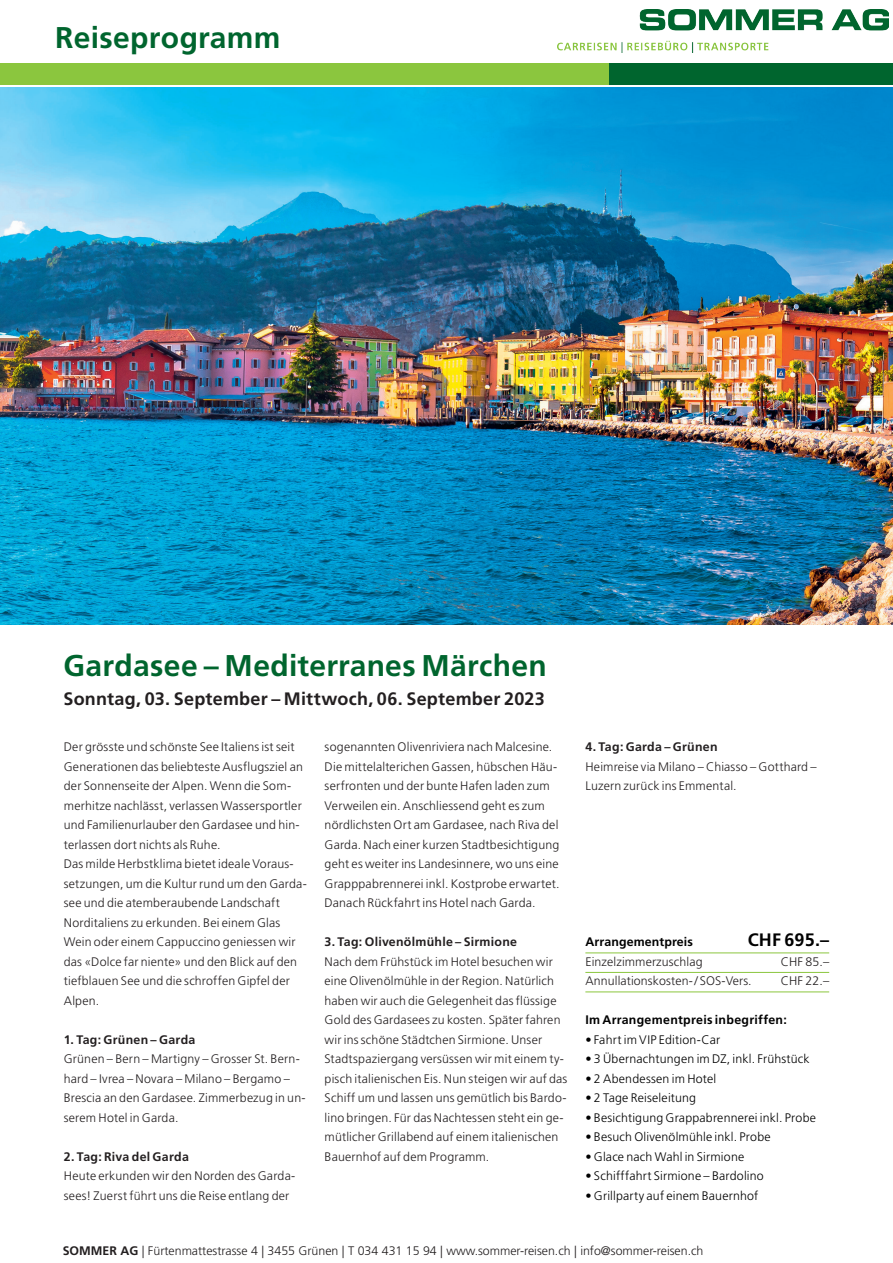
<style>
.page{position:relative;width:893px;height:1263px;background:#fff}
.page>*{position:absolute;margin:0;border:0;box-sizing:border-box;transform-origin:0 0}
.t1{font:700 30px "Frutiger LT Pro";letter-spacing:.01em;color:#00652e}
.t2{font:700 18px "Frutiger LT Pro";letter-spacing:.015em;color:#231f20}
.t3{font:700 18px "Frutiger LT Pro";letter-spacing:.01em;color:#000}
.t4{font:300 12.3px/19.5px "Frutiger LT Pro";letter-spacing:.015em;color:#231f20}
.t5{font:300 12.3px "Frutiger LT Pro";letter-spacing:.015em;color:#000}
.t6{font:700 12.3px "Frutiger LT Pro";letter-spacing:.02em;color:#231f20}
.t7{font:700 12.3px "Frutiger LT Pro";letter-spacing:.02em;color:#000}
.s1{font-weight:700}
</style>
<div class="page">
<img style="left:0;top:87px;width:893px;height:537px">
<div style="left:0;top:64px;width:609px;height:21px;background:#8bc63e"></div>
<div style="left:609px;top:64px;width:284px;height:21px;background:#00652e"></div>
<img style="left:558px;top:10px;width:331px;height:42px">
<hr style="left:585px;top:953px;width:244px;height:1px;background:#8bc63e">
<hr style="left:585px;top:972px;width:244px;height:1px;background:#8bc63e">
<hr style="left:585px;top:992px;width:244px;height:1px;background:#8bc63e">
<h1 class="t1" style="left:55px;top:20px;width:227px">Reiseprogramm</h1>
<h1 class="t1" style="left:63px;top:648px;width:485px">Gardasee – Mediterranes Märchen</h1>
<h2 class="t2" style="left:63px;top:688px;width:483px">Sonntag, 03. September – Mittwoch, 06. September 2023</h2>
<p class="t4" style="left:64px;top:737px;width:245px">Der grösste und schönste See Italiens ist seit Generationen das beliebteste Ausflugsziel an der Sonnenseite der Alpen. Wenn die Som&shy;merhitze nachlässt, verlassen Wassersportler und Familienurlauber den Gardasee und hin&shy;terlassen dort nichts als Ruhe.<br>Das milde Herbstklima bietet ideale Voraus&shy;setzungen, um die Kultur rund um den Garda&shy;see und die atemberaubende Landschaft Norditaliens zu erkunden. Bei einem Glas Wein oder einem Cappuccino geniessen wir das «Dolce far niente» und den Blick auf den tiefblauen See und die schroffen Gipfel der Alpen.</p>
<p class="t6" style="left:64px;top:1032px;width:133px">1. Tag: Grünen – Garda</p>
<p class="t4" style="left:64px;top:1049px;width:243px">Grünen – Bern – Martigny – Grosser St. Bern&shy;hard – Ivrea – Novara – Milano – Bergamo – Brescia an den Gardasee. Zimmerbezug in un&shy;serem Hotel in Garda.</p>
<p class="t6" style="left:64px;top:1149px;width:127px">2. Tag: Riva del Garda</p>
<p class="t4" style="left:64px;top:1166px;width:233px">Heute erkunden wir den Norden des Garda&shy;sees! Zuerst führt uns die Reise entlang der</p>
<p class="t4" style="left:325px;top:737px;width:236px">sogenannten Olivenriviera nach Malcesine.<br>Die mittelalterichen Gassen, hübschen Häu&shy;serfronten und der bunte Hafen laden zum Verweilen ein. Anschliessend geht es zum nördlichsten Ort am Gardasee, nach Riva del Garda. Nach einer kurzen Stadtbesichtigung geht es weiter ins Landesinnere, wo uns eine Grapppabrennerei inkl. Kostprobe erwartet.<br>Danach Rückfahrt ins Hotel nach Garda.</p>
<p class="t6" style="left:325px;top:935px;width:194px">3. Tag: Olivenölmühle – Sirmione</p>
<p class="t4" style="left:325px;top:952px;width:244px">Nach dem Frühstück im Hotel besuchen wir eine Olivenölmühle in der Region. Natürlich haben wir auch die Gelegenheit das flüssige Gold des Gardasees zu kosten. Später fahren wir ins schöne Städtchen Sirmione. Unser Stadtspaziergang versüssen wir mit einem ty&shy;pisch italienischen Eis. Nun steigen wir auf das Schiff um und lassen uns gemütlich bis Bardo&shy;lino bringen. Für das Nachtessen steht ein ge&shy;mütlicher Grillabend auf einem italienischen Bauernhof auf dem Programm.</p>
<p class="t6" style="left:585px;top:740px;width:134px">4. Tag: Garda – Grünen</p>
<p class="t4" style="left:585px;top:757px;width:233px">Heimreise via Milano – Chiasso – Gotthard –<br>Luzern zurück ins Emmental.</p>
<p class="t7" style="left:585px;top:935px;width:109px">Arrangementpreis</p>
<h2 class="t3" style="left:748px;top:929px;width:83px">CHF 695.–</h2>
<p class="t4" style="left:585px;top:952px;width:119px">Einzelzimmerzuschlag</p>
<p class="t4" style="left:781px;top:952px;width:50px">CHF 85.–</p>
<p class="t4" style="left:585px;top:971px;width:168px">Annullationskosten-/ SOS-Vers.</p>
<p class="t4" style="left:781px;top:971px;width:50px">CHF 22.–</p>
<p class="t7" style="left:585px;top:1013px;width:203px">Im Arrangementpreis inbegriffen:</p>
<p class="t5" style="left:585px;top:1032px;width:136px">• Fahrt im VIP Edition-Car</p>
<p class="t5" style="left:585px;top:1052px;width:226px">• 3 Übernachtungen im DZ, inkl. Frühstück</p>
<p class="t5" style="left:585px;top:1071px;width:132px">• 2 Abendessen im Hotel</p>
<p class="t5" style="left:585px;top:1091px;width:112px">• 2 Tage Reiseleitung</p>
<p class="t5" style="left:585px;top:1110px;width:232px">• Besichtigung Grappabrennerei inkl. Probe</p>
<p class="t5" style="left:585px;top:1130px;width:187px">• Besuch Olivenölmühle inkl. Probe</p>
<p class="t5" style="left:585px;top:1149px;width:160px">• Glace nach Wahl in Sirmione</p>
<p class="t5" style="left:585px;top:1169px;width:180px">• Schifffahrt Sirmione – Bardolino</p>
<p class="t5" style="left:585px;top:1188px;width:174px">• Grillparty auf einem Bauernhof</p>
<p class="t4" style="left:63px;top:1240px;width:642px"><span class="s1">SOMMER AG</span> | Fürtenmattestrasse 4 | 3455 Grünen | T 034 431 15 94 | www.sommer-reisen.ch | info@sommer-reisen.ch</p>
</div>
